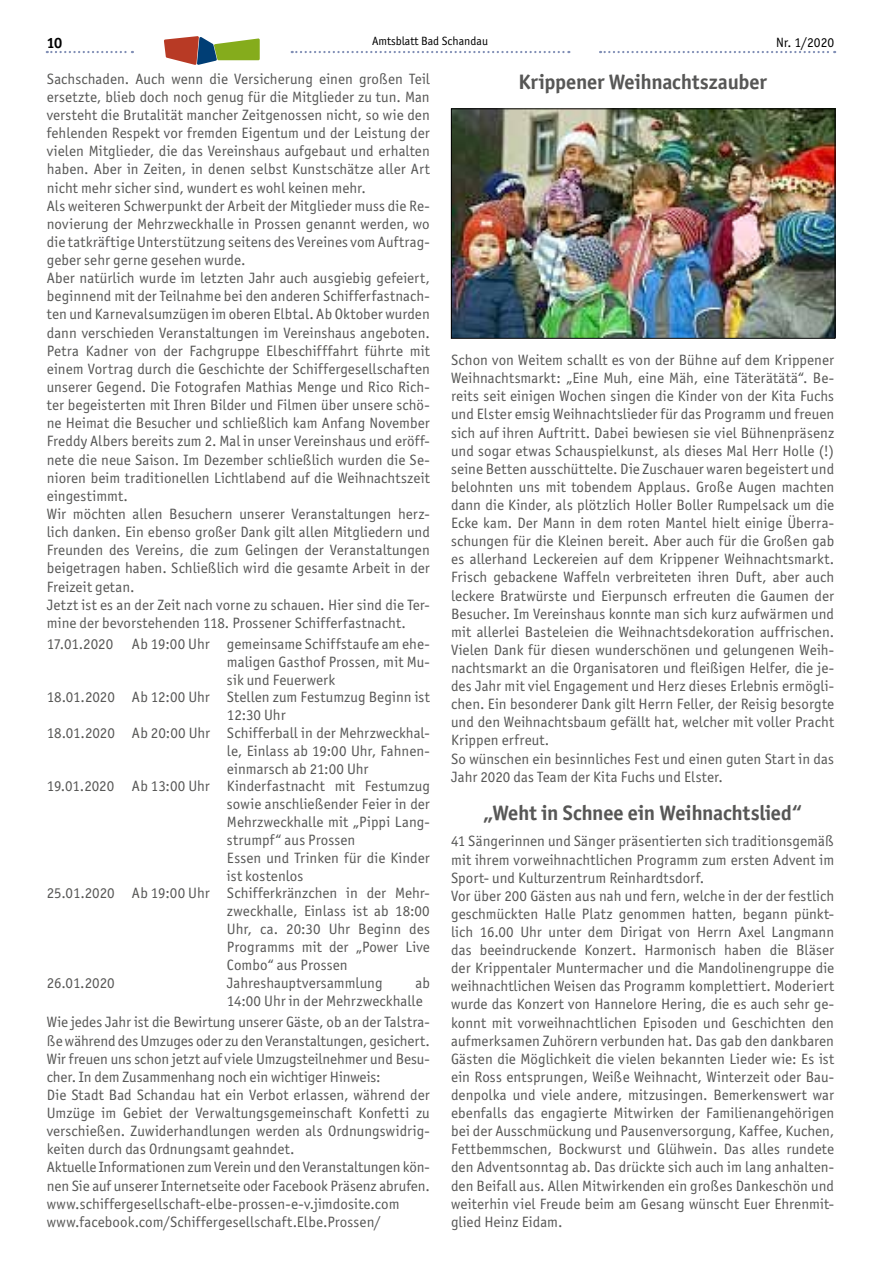
<style>
.page{position:relative;width:881px;height:1263px;background:#fff}
.page>*{position:absolute;margin:0;border:0;box-sizing:border-box;transform-origin:0 0}
.t1{font:700 21px "Officina San ITC";letter-spacing:-.01em;color:#575756}
.t2{font:15px/18.1px "Officina San ITC";letter-spacing:.005em;color:#575756}
.t3{font:700 15px "Officina San ITC";color:#000}
.t4{font:13.5px "Officina San ITC";color:#000}
.t5{font:12px "Officina San ITC";color:#000}
</style>
<div class="page">
<svg style="left:291px;top:51px;width:278px;height:2px"></svg>
<svg style="left:47px;top:51px;width:86px;height:2px"></svg>
<svg style="left:600px;top:51px;width:234px;height:2px"></svg>
<svg style="left:164px;top:36px;width:95px;height:29px"></svg>
<img style="left:453px;top:111px;width:380px;height:226px">
<div style="left:451px;top:109px;width:384px;height:230px;border:1px solid #000"></div>
<p class="t3" style="left:47px;top:34px;width:17px">10</p>
<p class="t5" style="left:372px;top:34px;width:117px">Amtsblatt Bad Schandau</p>
<p class="t4" style="left:775px;top:34px;width:60px">Nr. 1/2020</p>
<h1 class="t1" style="left:518px;top:69px;width:250px">Krippener Weihnachtszauber</h1>
<p class="t2" style="left:47px;top:69px;width:384px">Sachschaden. Auch wenn die Versicherung einen großen Teil ersetzte, blieb doch noch genug für die Mitglieder zu tun. Man versteht die Brutalität mancher Zeitgenossen nicht, so wie den fehlenden Respekt vor fremden Eigentum und der Leistung der vielen Mitglieder, die das Vereinshaus aufgebaut und erhalten haben. Aber in Zeiten, in denen selbst Kunstschätze aller Art nicht mehr sicher sind, wundert es wohl keinen mehr.<br>Als weiteren Schwerpunkt der Arbeit der Mitglieder muss die Re&shy;novierung der Mehrzweckhalle in Prossen genannt werden, wo die tatkräftige Unterstützung seitens des Vereines vom Auftrag&shy;geber sehr gerne gesehen wurde.<br>Aber natürlich wurde im letzten Jahr auch ausgiebig gefeiert, beginnend mit der Teilnahme bei den anderen Schifferfastnach&shy;ten und Karnevalsumzügen im oberen Elbtal. Ab Oktober wurden dann verschieden Veranstaltungen im Vereinshaus angeboten.<br>Petra Kadner von der Fachgruppe Elbeschifffahrt führte mit einem Vortrag durch die Geschichte der Schiffergesellschaften unserer Gegend. Die Fotografen Mathias Menge und Rico Rich&shy;ter begeisterten mit Ihren Bilder und Filmen über unsere schö&shy;ne Heimat die Besucher und schließlich kam Anfang November Freddy Albers bereits zum 2. Mal in unser Vereinshaus und eröff&shy;nete die neue Saison. Im Dezember schließlich wurden die Se&shy;nioren beim traditionellen Lichtlabend auf die Weihnachtszeit eingestimmt.<br>Wir möchten allen Besuchern unserer Veranstaltungen herz&shy;lich danken. Ein ebenso großer Dank gilt allen Mitgliedern und Freunden des Vereins, die zum Gelingen der Veranstaltungen beigetragen haben. Schließlich wird die gesamte Arbeit in der Freizeit getan.<br>Jetzt ist es an der Zeit nach vorne zu schauen. Hier sind die Ter&shy;mine der bevorstehenden 118. Prossener Schifferfastnacht.</p>
<p class="t2" style="left:47px;top:634px;width:384px">17.01.2020 Ab 19:00 Uhr gemeinsame Schiffstaufe am ehe-</p>
<p class="t2" style="left:227px;top:652px;width:204px">maligen Gasthof Prossen, mit Mu-</p>
<p class="t2" style="left:227px;top:670px;width:109px">sik und Feuerwerk</p>
<p class="t2" style="left:47px;top:688px;width:384px">18.01.2020 Ab 12:00 Uhr Stellen zum Festumzug Beginn ist</p>
<p class="t2" style="left:227px;top:706px;width:60px">12:30 Uhr</p>
<p class="t2" style="left:47px;top:723px;width:384px">18.01.2020 Ab 20:00 Uhr Schifferball in der Mehrzweckhal-</p>
<p class="t2" style="left:227px;top:741px;width:204px">le, Einlass ab 19:00 Uhr, Fahnen-</p>
<p class="t2" style="left:227px;top:759px;width:143px">einmarsch ab 21:00 Uhr</p>
<p class="t2" style="left:47px;top:777px;width:384px">19.01.2020 Ab 13:00 Uhr Kinderfastnacht mit Festumzug</p>
<p class="t2" style="left:227px;top:795px;width:204px">sowie anschließender Feier in der</p>
<p class="t2" style="left:227px;top:813px;width:204px">Mehrzweckhalle mit „Pippi Lang-</p>
<p class="t2" style="left:227px;top:831px;width:130px">strumpf“ aus Prossen</p>
<p class="t2" style="left:227px;top:848px;width:204px">Essen und Trinken für die Kinder</p>
<p class="t2" style="left:227px;top:866px;width:78px">ist kostenlos</p>
<p class="t2" style="left:47px;top:884px;width:384px">25.01.2020 Ab 19:00 Uhr Schifferkränzchen in der Mehr-</p>
<p class="t2" style="left:227px;top:902px;width:204px">zweckhalle, Einlass ist ab 18:00</p>
<p class="t2" style="left:227px;top:920px;width:204px">Uhr, ca. 20:30 Uhr Beginn des</p>
<p class="t2" style="left:227px;top:938px;width:204px">Programms mit der „Power Live</p>
<p class="t2" style="left:227px;top:956px;width:122px">Combo“ aus Prossen</p>
<p class="t2" style="left:47px;top:974px;width:69px">26.01.2020</p>
<p class="t2" style="left:227px;top:974px;width:157px">Jahreshauptversammlung</p>
<p class="t2" style="left:451px;top:351px;width:384px">Schon von Weitem schallt es von der Bühne auf dem Krippener Weihnachtsmarkt: „Eine Muh, eine Mäh, eine Täterätätä“. Be&shy;reits seit einigen Wochen singen die Kinder von der Kita Fuchs und Elster emsig Weihnachtslieder für das Programm und freuen sich auf ihren Auftritt. Dabei bewiesen sie viel Bühnenpräsenz und sogar etwas Schauspielkunst, als dieses Mal Herr Holle (!) seine Betten ausschüttelte. Die Zuschauer waren begeistert und belohnten uns mit tobendem Applaus. Große Augen machten dann die Kinder, als plötzlich Holler Boller Rumpelsack um die Ecke kam. Der Mann in dem roten Mantel hielt einige Überra&shy;schungen für die Kleinen bereit. Aber auch für die Großen gab es allerhand Leckereien auf dem Krippener Weihnachtsmarkt.<br>Frisch gebackene Waffeln verbreiteten ihren Duft, aber auch leckere Bratwürste und Eierpunsch erfreuten die Gaumen der Besucher. Im Vereinshaus konnte man sich kurz aufwärmen und mit allerlei Basteleien die Weihnachtsdekoration auffrischen.<br>Vielen Dank für diesen wunderschönen und gelungenen Weih&shy;nachtsmarkt an die Organisatoren und fleißigen Helfer, die je&shy;des Jahr mit viel Engagement und Herz dieses Erlebnis ermögli&shy;chen. Ein besonderer Dank gilt Herrn Feller, der Reisig besorgte und den Weihnachtsbaum gefällt hat, welcher mit voller Pracht Krippen erfreut.<br>So wünschen ein besinnliches Fest und einen guten Start in das Jahr 2020 das Team der Kita Fuchs und Elster.</p>
<h1 class="t1" style="left:482px;top:800px;width:321px">„Weht in Schnee ein Weihnachtslied“</h1>
<p class="t2" style="left:451px;top:832px;width:384px">41 Sängerinnen und Sänger präsentierten sich traditionsgemäß mit ihrem vorweihnachtlichen Programm zum ersten Advent im Sport- und Kulturzentrum Reinhardtsdorf.<br>Vor über 200 Gästen aus nah und fern, welche in der der festlich geschmückten Halle Platz genommen hatten, begann pünkt&shy;lich 16.00 Uhr unter dem Dirigat von Herrn Axel Langmann das beeindruckende Konzert. Harmonisch haben die Bläser der Krippentaler Muntermacher und die Mandolinengruppe die weihnachtlichen Weisen das Programm komplettiert. Moderiert wurde das Konzert von Hannelore Hering, die es auch sehr ge&shy;konnt mit vorweihnachtlichen Episoden und Geschichten den aufmerksamen Zuhörern verbunden hat. Das gab den dankbaren Gästen die Möglichkeit die vielen bekannten Lieder wie: Es ist ein Ross entsprungen, Weiße Weihnacht, Winterzeit oder Bau&shy;denpolka und viele andere, mitzusingen. Bemerkenswert war ebenfalls das engagierte Mitwirken der Familienangehörigen bei der Ausschmückung und Pausenversorgung, Kaffee, Kuchen, Fettbemmschen, Bockwurst und Glühwein. Das alles rundete den Adventsonntag ab. Das drückte sich auch im lang anhalten&shy;den Beifall aus. Allen Mitwirkenden ein großes Dankeschön und weiterhin viel Freude beim am Gesang wünscht Euer Ehrenmit&shy;glied Heinz Eidam.</p>
<p class="t2" style="left:227px;top:974px;width:204px;text-indent:188px">ab<br>14:00 Uhr in der Mehrzweckhalle</p>
<p class="t2" style="left:47px;top:1013px;width:384px">Wie jedes Jahr ist die Bewirtung unserer Gäste, ob an der Talstra&shy;ße während des Umzuges oder zu den Veranstaltungen, gesichert.<br>Wir freuen uns schon jetzt auf viele Umzugsteilnehmer und Besu&shy;cher. In dem Zusammenhang noch ein wichtiger Hinweis:<br>Die Stadt Bad Schandau hat ein Verbot erlassen, während der Umzüge im Gebiet der Verwaltungsgemeinschaft Konfetti zu verschießen. Zuwiderhandlungen werden als Ordnungswidrig&shy;keiten durch das Ordnungsamt geahndet.<br>Aktuelle Informationen zum Verein und den Veranstaltungen kön&shy;nen Sie auf unserer Internetseite oder Facebook Präsenz abrufen. www.schiffergesellschaft-elbe-prossen-e-v.jimdosite.com www.facebook.com/Schiffergesellschaft.Elbe.Prossen/</p>
</div>
